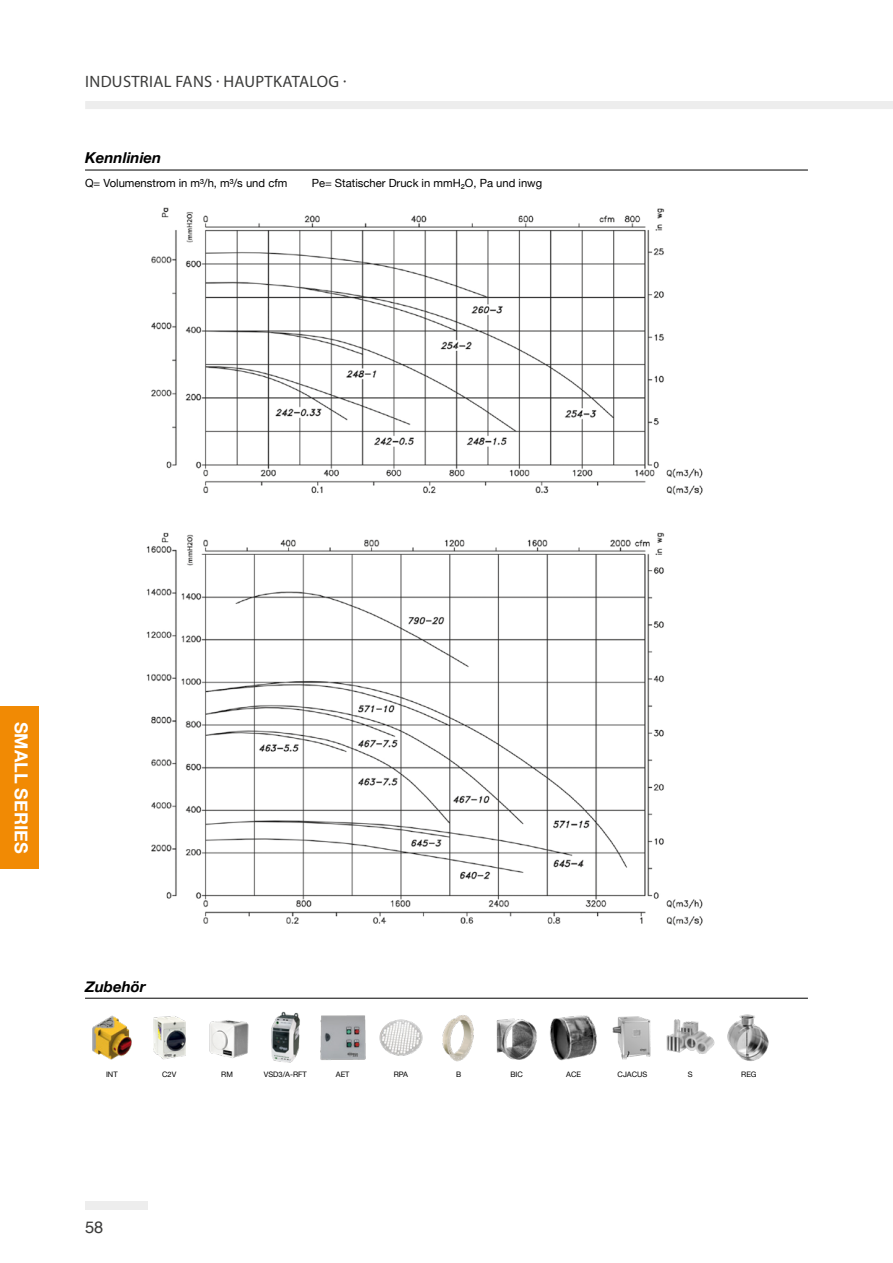
<style>
.page{position:relative;width:893px;height:1263px;background:#fff}
.page>*{position:absolute;margin:0;border:0;box-sizing:border-box;transform-origin:0 0}
.t1{font:700 18px "Helvetica Neue";color:#fff}
.t2{font:16.5px "Myriad Pro";letter-spacing:.02em;color:#3c3c3b}
.t3{font:16.5px "Helvetica";color:#3c3c3b}
.t4{font:italic 700 15px "Helvetica Neue";color:#000}
.t5{font:11.25px "Helvetica Neue";color:#000}
.t6{font:7.5px "Helvetica Neue";color:#000}
</style>
<div class="page">
<div style="left:0;top:706px;width:39px;height:163px;background:#f18a04"></div>
<div style="left:85px;top:1202px;width:62px;height:8px;background:#ededed"></div>
<div style="left:85px;top:101px;width:808px;height:8px;background:#ededed"></div>
<img style="left:146px;top:207px;width:557px;height:719px">
<hr style="left:85px;top:170px;width:723px;height:1px;background:#000">
<img style="left:612px;top:1016px;width:39px;height:44px">
<hr style="left:85px;top:998px;width:723px;height:1px;background:#000">
<img style="left:92px;top:1015px;width:40px;height:45px">
<img style="left:153px;top:1016px;width:33px;height:44px">
<img style="left:209px;top:1020px;width:40px;height:38px">
<img style="left:271px;top:1011px;width:29px;height:52px">
<img style="left:320px;top:1015px;width:46px;height:45px">
<img style="left:379px;top:1019px;width:44px;height:37px">
<img style="left:442px;top:1015px;width:32px;height:47px">
<img style="left:496px;top:1018px;width:41px;height:42px">
<img style="left:550px;top:1015px;width:47px;height:46px">
<img style="left:666px;top:1019px;width:49px;height:35px">
<img style="left:727px;top:1014px;width:42px;height:47px">
<h2 class="t2" style="left:85px;top:71px;width:263px">INDUSTRIAL FANS · HAUPTKATALOG ·</h2>
<h3 class="t4" style="left:85px;top:146px;width:78px">Kennlinien</h3>
<p class="t5" style="left:85px;top:175px;width:204px">Q= Volumenstrom in m³/h, m³/s und cfm</p>
<p class="t5" style="left:312px;top:175px;width:232px">Pe= Statischer Druck in mmH₂O, Pa und inwg</p>
<h1 class="t1" style="left:35px;top:722px;width:133px;rotate:90deg">SMALL SERIES</h1>
<h3 class="t4" style="left:85px;top:974px;width:62px">Zubehör</h3>
<p class="t6" style="left:106px;top:1069px;width:13px">INT</p>
<p class="t6" style="left:162px;top:1069px;width:16px">C2V</p>
<p class="t6" style="left:221px;top:1069px;width:13px">RM</p>
<p class="t6" style="left:264px;top:1069px;width:44px">VSD3/A-RFT</p>
<p class="t6" style="left:336px;top:1069px;width:15px">AET</p>
<p class="t6" style="left:394px;top:1069px;width:16px">RPA</p>
<p class="t6" style="left:456px;top:1069px;width:7px">B</p>
<p class="t6" style="left:510px;top:1069px;width:14px">BIC</p>
<p class="t6" style="left:566px;top:1069px;width:16px">ACE</p>
<p class="t6" style="left:688px;top:1069px;width:6px">S</p>
<p class="t6" style="left:741px;top:1069px;width:17px">REG</p>
<p class="t6" style="left:618px;top:1069px;width:31px">CJACUS</p>
<h2 class="t3" style="left:85px;top:1214px;width:20px">58</h2>
</div>
